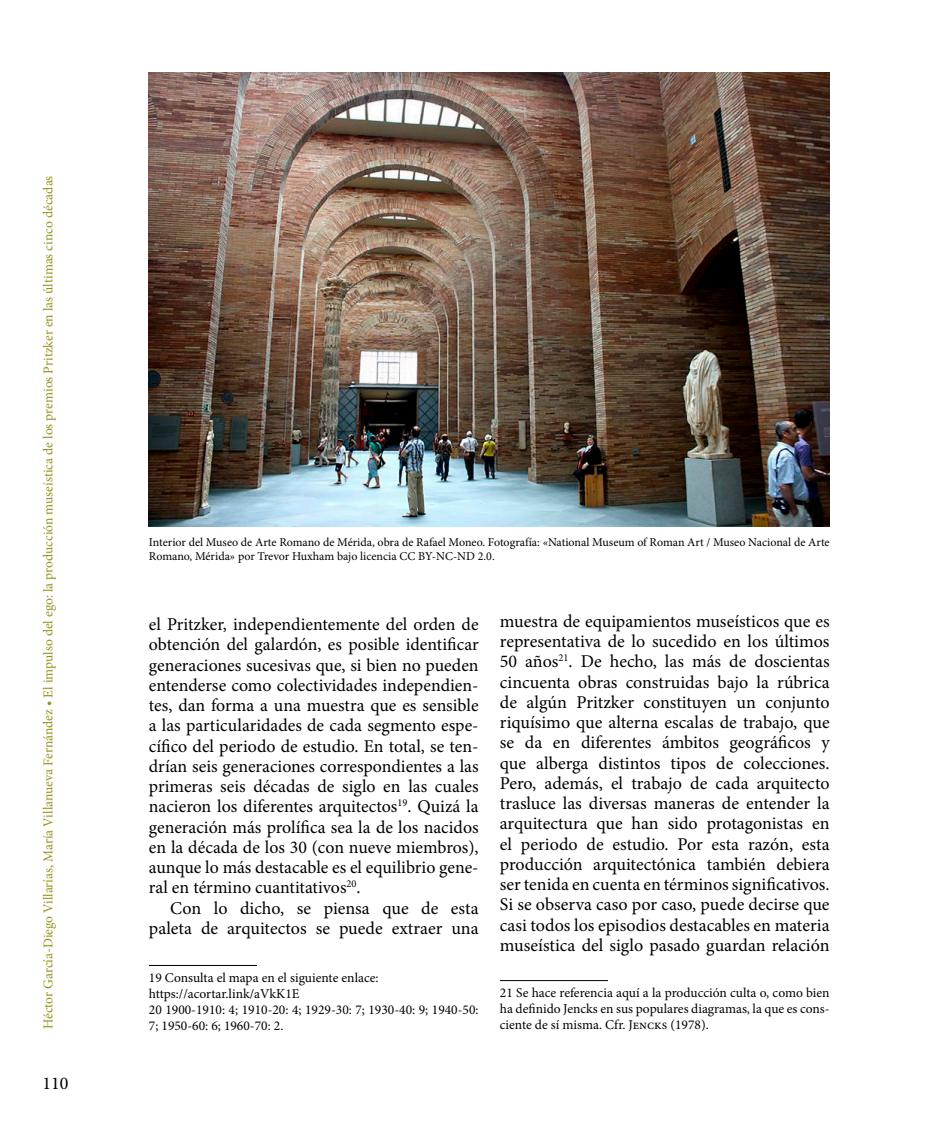
<style>
.page{position:relative;width:936px;height:1127px;background:#fff}
.page>*{position:absolute;margin:0;border:0;box-sizing:border-box;transform-origin:0 0}
.t1{font:18px/20.2px "Minion Pro";letter-spacing:-.01em;color:#000;text-align:justify}
.peu_de_pàgina{font:13.5px/16.2px "Minion Pro";color:#000}
.t2{font:13.5px "Minion Pro";color:#93931f}
.t3{font:12px/14.4px "Minion Pro";letter-spacing:-.01em;color:#000}
</style>
<div class="page">
<hr style="left:149px;top:965px;width:108px;height:1px;background:#000">
<hr style="left:500px;top:980px;width:108px;height:1px;background:#000">
<img style="left:149px;top:72px;width:680px;height:454px">
<p class="t2" style="left:39px;top:1029px;width:855px;rotate:-90deg">Héctor García-Diego Villarías, María Villanueva Fernández • El impulso del ego: la producción museística de los premios Pritzker en las últimas cinco décadas</p>
<p class="t1" style="left:43px;top:1073px;width:27px">110</p>
<p class="t3" style="left:149px;top:534px;width:682px">Interior del Museo de Arte Romano de Mérida, obra de Rafael Moneo. Fotografía: «National Museum of Roman Art / Museo Nacional de Arte<br>Romano, Mérida» por Trevor Huxham bajo licencia CC BY-NC-ND 2.0.</p>
<p class="t1" style="left:149px;top:614px;width:331px">el Pritzker, independientemente del orden de obtención del galardón, es posible identificar generaciones sucesivas que, si bien no pueden entenderse como colectividades independien&shy;tes, dan forma a una muestra que es sensible a las particularidades de cada segmento espe&shy;cífico del periodo de estudio. En total, se ten&shy;drían seis generaciones correspondientes a las primeras seis décadas de siglo en las cuales nacieron los diferentes arquitectos<sup>19</sup>. Quizá la generación más prolífica sea la de los nacidos en la década de los 30 (con nueve miembros), aunque lo más destacable es el equilibrio gene&shy;ral en término cuantitativos<sup>20</sup>.</p>
<p class="t1" style="left:149px;top:898px;width:331px;text-align:right">Con lo dicho, se piensa que de esta paleta de arquitectos se puede extraer una</p>
<p class="peu_de_pàgina" style="left:149px;top:969px;width:231px">19 Consulta el mapa en el siguiente enlace:</p>
<p class="peu_de_pàgina" style="left:149px;top:985px;width:152px">https://acortar.link/aVkK1E</p>
<p class="peu_de_pàgina" style="left:149px;top:1002px;width:331px">20 1900-1910: 4; 1910-20: 4; 1929-30: 7; 1930-40: 9; 1940-50:<br>7; 1950-60: 6; 1960-70: 2.</p>
<p class="t1" style="left:500px;top:611px;width:331px">muestra de equipamientos museísticos que es representativa de lo sucedido en los últimos 50 años<sup>21</sup>. De hecho, las más de doscientas cincuenta obras construidas bajo la rúbrica de algún Pritzker constituyen un conjunto riquísimo que alterna escalas de trabajo, que se da en diferentes ámbitos geográficos y que alberga distintos tipos de colecciones.<br>Pero, además, el trabajo de cada arquitecto trasluce las diversas maneras de entender la arquitectura que han sido protagonistas en el periodo de estudio. Por esta razón, esta producción arquitectónica también debiera ser tenida en cuenta en términos significativos.<br>Si se observa caso por caso, puede decirse que casi todos los episodios destacables en materia museística del siglo pasado guardan relación</p>
<p class="peu_de_pàgina" style="left:500px;top:984px;width:331px;text-align:justify">21 Se hace referencia aquí a la producción culta o, como bien ha definido Jencks en sus populares diagramas, la que es cons&shy;ciente de sí misma. Cfr. Jencks (1978).</p>
</div>
